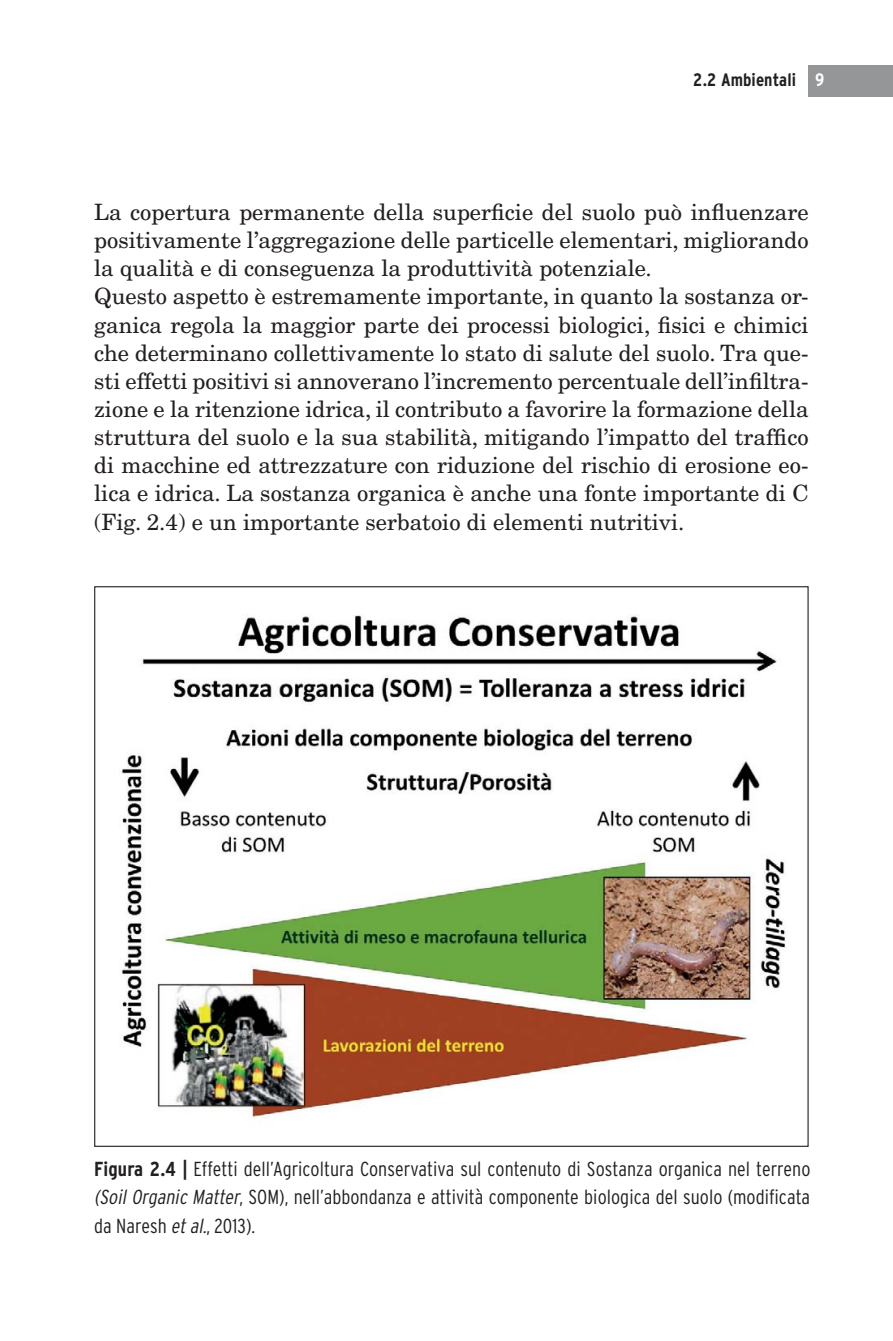
<style>
.page{position:relative;width:893px;height:1341px;background:#fff}
.page>*{position:absolute;margin:0;border:0;box-sizing:border-box;transform-origin:0 0}
.t1{font:22.5px/28.1px "New Century Schlbk LT Std";color:#231f20}
.t2{font:300 condensed 20.25px/28.1px "Interstate";letter-spacing:.005em;color:#231f20;text-align:justify}
.t3{font:700 condensed 18px "Interstate";letter-spacing:.005em;color:#231f20}
.s1{color:#fff}
.s2{font-weight:700}
.s3{font-style:italic}
</style>
<div class="page">
<div style="left:808px;top:65px;width:85px;height:31px;background:#949698"></div>
<img style="left:122px;top:615px;width:664px;height:504px">
<p class="t3" style="left:693px;top:72px;width:132px">2.2 Ambientali <span class="s1">9</span></p>
<p class="t1" style="left:94px;top:200px;width:716px">La copertura permanente della superficie del suolo può influenzare positivamente l’aggregazione delle particelle elementari, migliorando la qualità e di conseguenza la produttività potenziale.<br>Questo aspetto è estremamente importante, in quanto la sostanza or&shy;ganica regola la maggior parte dei processi biologici, fisici e chimici che determinano collettivamente lo stato di salute del suolo. Tra que&shy;sti effetti positivi si annoverano l’incremento percentuale dell’infiltra&shy;zione e la ritenzione idrica, il contributo a favorire la formazione della struttura del suolo e la sua stabilità, mitigando l’impatto del traffico di macchine ed attrezzature con riduzione del rischio di erosione eo&shy;lica e idrica. La sostanza organica è anche una fonte importante di C (Fig. 2.4) e un importante serbatoio di elementi nutritivi.</p>
<p class="t2" style="left:94px;top:1156px;width:718px"><span class="s2">Figura 2.4 |</span> Effetti dell’Agricoltura Conservativa sul contenuto di Sostanza organica nel terreno <span class="s3">(Soil Organic Matter</span>, SOM), nell’abbondanza e attività componente biologica del suolo (modificata da Naresh <span class="s3">et al.</span>, 2013).</p>
</div>
